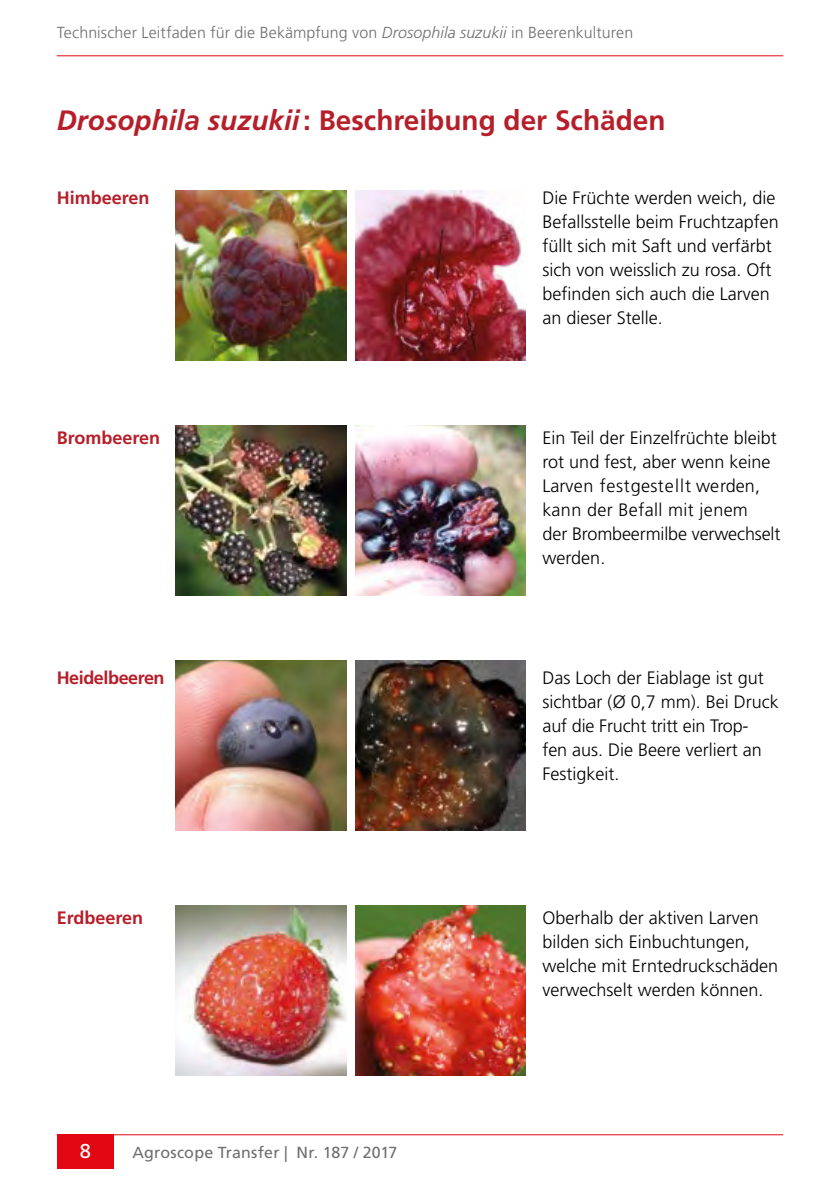
<style>
.page{position:relative;width:840px;height:1191px;background:#fff}
.page>*{position:absolute;margin:0;border:0;box-sizing:border-box;transform-origin:0 0}
.t1{font:700 28px "Frutiger LT Std";color:#b61f29}
.t2{font:20px "Frutiger LT Std";color:#fff}
.t3{font:300 18px/24px "Frutiger LT Std";color:#000}
.t4{font:700 18px "Frutiger LT Std";color:#b61f29}
.t5{font:700 18px "Frutiger LT Std";letter-spacing:-.025em;color:#b61f29}
.t6{font:300 16px "Frutiger LT Std";letter-spacing:.005em;color:#706f6f}
.t7{font:16px "Frutiger LT Std";letter-spacing:.01em;color:#706f6f}
.s1{font-style:italic}
</style>
<div class="page">
<hr style="left:57px;top:55px;width:725px;height:1px;background:#e30613">
<hr style="left:57px;top:1134px;width:725px;height:1px;background:#e30613">
<div style="left:57px;top:1134px;width:56px;height:34px;background:#e30613"></div>
<img style="left:176px;top:190px;width:170px;height:171px">
<img style="left:355px;top:190px;width:170px;height:171px">
<img style="left:176px;top:425px;width:170px;height:170px">
<img style="left:355px;top:425px;width:170px;height:170px">
<img style="left:176px;top:660px;width:170px;height:170px">
<img style="left:355px;top:660px;width:170px;height:170px">
<img style="left:176px;top:905px;width:170px;height:170px">
<img style="left:355px;top:905px;width:170px;height:170px">
<p class="t6" style="left:57px;top:23px;width:577px">Technischer Leitfaden für die Bekämpfung von <span class="s1">Drosophila suzukii</span> in Beerenkulturen</p>
<h1 class="t1" style="left:57px;top:104px;width:610px"><span class="s1">Drosophila suzukii</span>: Beschreibung der Schäden</h1>
<p class="t4" style="left:57px;top:187px;width:94px">Himbeeren</p>
<p class="t3" style="left:542px;top:186px;width:237px">Die Früchte werden weich, die<br>Befallsstelle beim Fruchtzapfen füllt sich mit Saft und verfärbt sich von weisslich zu rosa. Oft befinden sich auch die Larven an dieser Stelle.</p>
<p class="t4" style="left:57px;top:427px;width:105px">Brombeeren</p>
<p class="t3" style="left:542px;top:426px;width:239px">Ein Teil der Einzelfrüchte bleibt rot und fest, aber wenn keine<br>Larven festgestellt werden, kann der Befall mit jenem<br>der Brombeermilbe verwechselt werden.</p>
<p class="t5" style="left:57px;top:667px;width:109px">Heidelbeeren</p>
<p class="t3" style="left:542px;top:666px;width:238px">Das Loch der Eiablage ist gut sichtbar (Ø 0,7 mm). Bei Druck auf die Frucht tritt ein Trop-<br>fen aus. Die Beere verliert an<br>Festigkeit.</p>
<p class="t4" style="left:57px;top:907px;width:88px">Erdbeeren</p>
<p class="t3" style="left:542px;top:906px;width:237px">Oberhalb der aktiven Larven bilden sich Einbuchtungen, welche mit Erntedruckschäden verwechselt werden können.</p>
<p class="t2" style="left:80px;top:1139px;width:13px">8</p>
<p class="t7" style="left:132px;top:1143px;width:266px">Agroscope Transfer | Nr. 187 / 2017</p>
</div>
